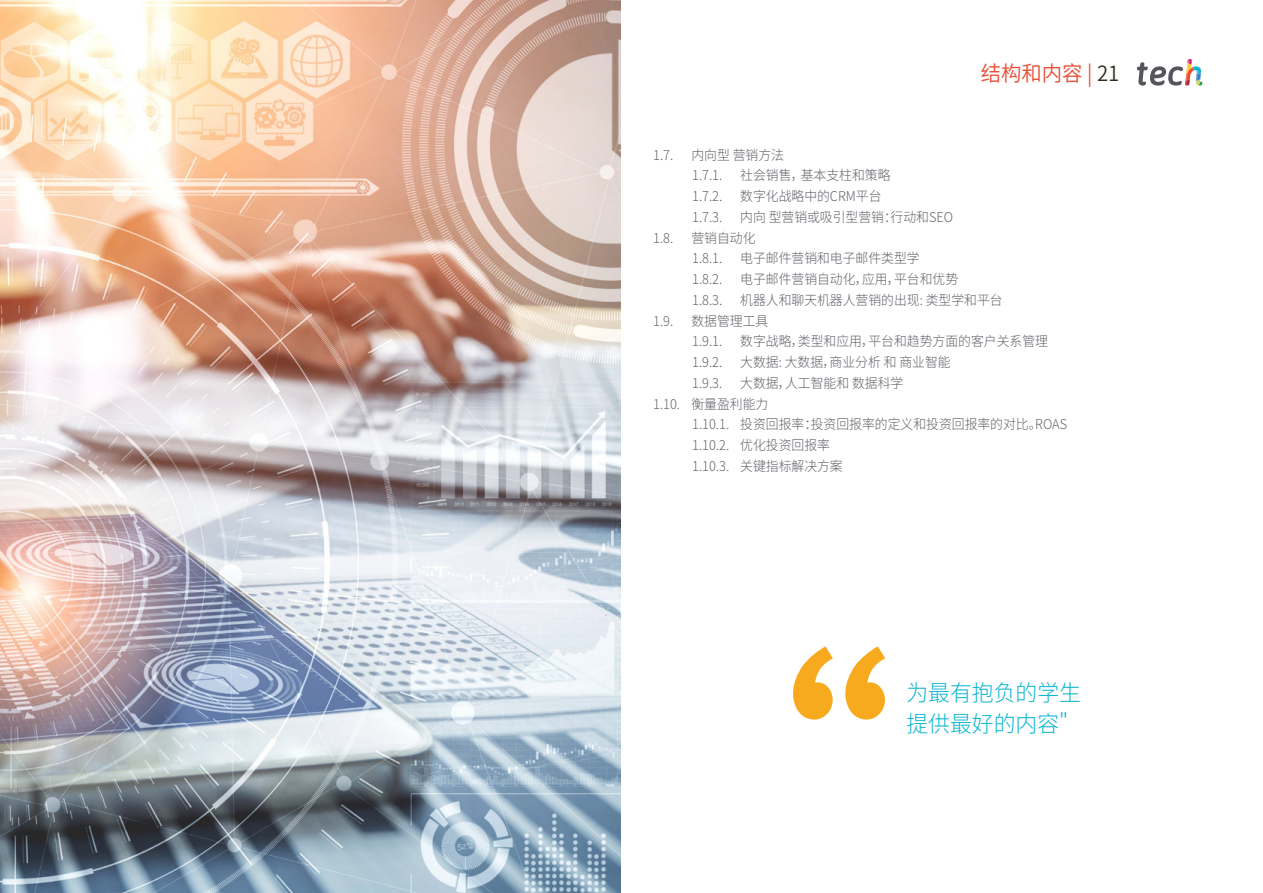
<style>
.page{position:relative;width:1263px;height:893px;background:#fff}
.page>*{position:absolute;margin:0;border:0;box-sizing:border-box;transform-origin:0 0}
.t1{font:300 22.5px/31.5px "Source Han Sans CN";color:#0fb6cf}
.t2{font:21px "Source Han Sans CN";color:#e94d35}
.t3{font:300 13.5px/20.7px "Source Han Sans CN";color:#61646a;scale:.95 1}
.s1{color:#312e20}
</style>
<div class="page">
<svg style="left:1137px;top:59px;width:65px;height:27px"></svg>
<svg style="left:793px;top:646px;width:92px;height:74px"></svg>
<img style="left:0;top:0;width:621px;height:893px">
<p class="t3" style="left:653px;top:145px;width:23px">1.7.</p>
<p class="t3" style="left:691px;top:145px;width:99px">内向型 营销方法<br>1.7.1.</p>
<p class="t3" style="left:740px;top:165px;width:160px">社会销售，基本支柱和策略</p>
<p class="t3" style="left:692px;top:186px;width:33px">1.7.2.</p>
<p class="t3" style="left:740px;top:186px;width:150px">数字化战略中的CRM平台</p>
<p class="t3" style="left:692px;top:207px;width:33px">1.7.3.</p>
<p class="t3" style="left:740px;top:207px;width:226px">内向 型营销或吸引型营销：行动和SEO</p>
<p class="t3" style="left:653px;top:228px;width:23px">1.8.</p>
<p class="t3" style="left:691px;top:228px;width:69px">营销自动化<br>1.8.1.</p>
<p class="t3" style="left:740px;top:248px;width:190px">电子邮件营销和电子邮件类型学</p>
<h2 class="t2" style="left:981px;top:61px;width:140px">结构和内容 | <span class="s1">21</span></h2>
<p class="t3" style="left:692px;top:269px;width:33px">1.8.2.</p>
<p class="t3" style="left:740px;top:269px;width:231px">电子邮件营销自动化，应用，平台和优势</p>
<p class="t3" style="left:692px;top:290px;width:33px">1.8.3.</p>
<p class="t3" style="left:740px;top:290px;width:278px">机器人和聊天机器人营销的出现: 类型学和平台</p>
<p class="t3" style="left:653px;top:311px;width:23px">1.9.</p>
<p class="t3" style="left:691px;top:311px;width:83px">数据管理工具<br>1.9.1.</p>
<p class="t3" style="left:740px;top:331px;width:325px">数字战略，类型和应用，平台和趋势方面的客户关系管理</p>
<p class="t3" style="left:692px;top:352px;width:33px">1.9.2.</p>
<p class="t3" style="left:740px;top:352px;width:223px">大数据: 大数据，商业分析 和 商业智能</p>
<p class="t3" style="left:692px;top:373px;width:33px">1.9.3.</p>
<p class="t3" style="left:653px;top:373px;width:265px;text-indent:87px">大数据，人工智能和 数据科学<br>1.10. 衡量盈利能力</p>
<p class="t3" style="left:692px;top:414px;width:396px">1.10.1. 投资回报率：投资回报率的定义和投资回报率的对比。ROAS<br>1.10.2. 优化投资回报率<br>1.10.3. 关键指标解决方案</p>
<h1 class="t1" style="left:906px;top:677px;width:176px">为最有抱负的学生提供最好的内容"</h1>
</div>
